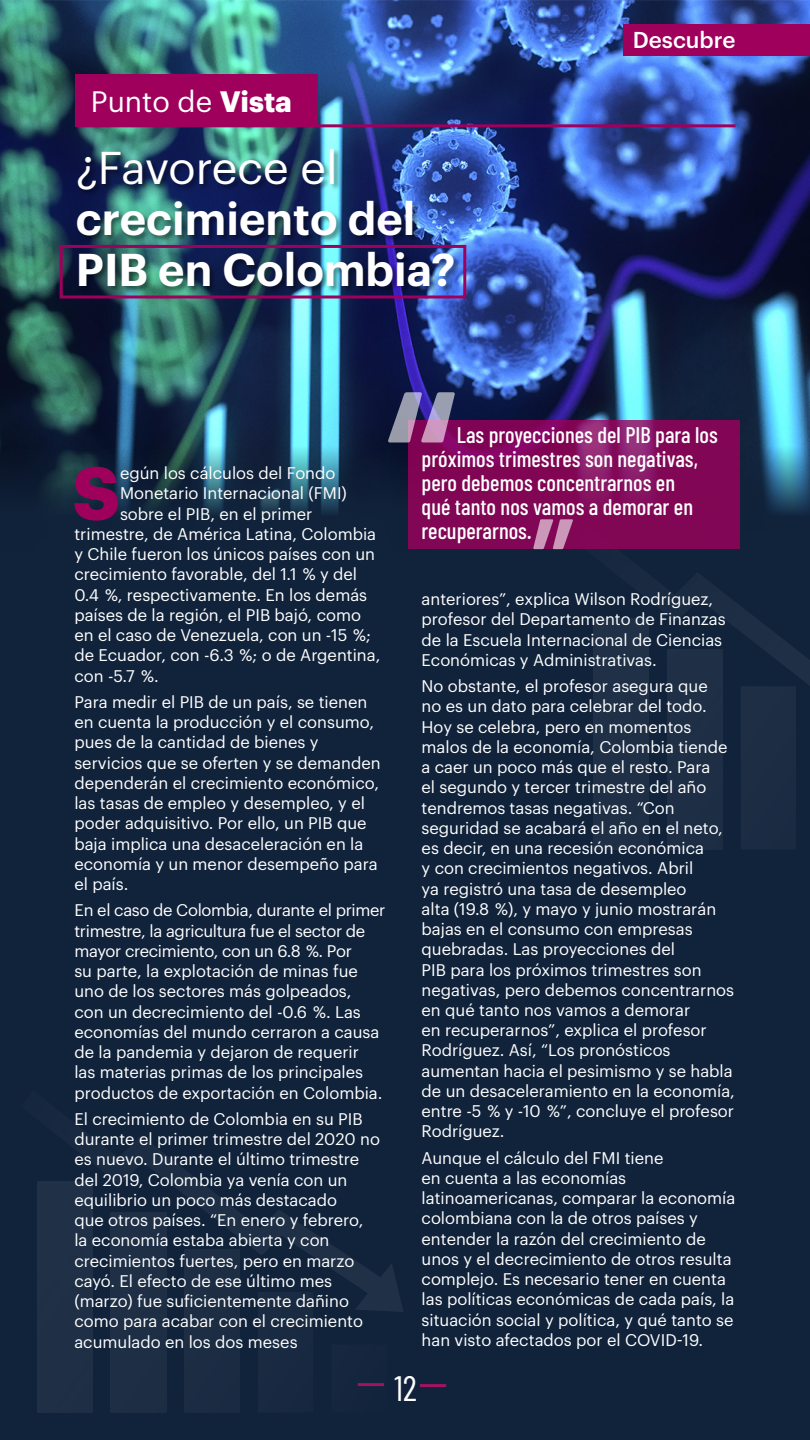
<style>
.page{position:relative;width:810px;height:1440px;background:#11233b}
.page>*{position:absolute;margin:0;border:0;box-sizing:border-box;transform-origin:0 0}
.t1{font:700 73.12px "Graphik";color:#9e005c}
.t2{font:600 45px/51px "Graphik";color:#fff}
.t3{font:45px "Graphik";letter-spacing:-.01em;color:#fff}
.t4{font:35.25px "Barlow Condensed";color:#fff}
.t5{font:28.95px "Graphik";color:#fff}
.t6{font:500 22.5px/24px "Barlow Condensed";color:#fff}
.t7{font:500 22.5px "Graphik";color:#fff}
.t8{font:16.5px/20.2px "Graphik";color:#fff}
.s1{font-weight:700}
</style>
<div class="page">
<svg style="left:357px;top:1383px;width:27px;height:4px"></svg>
<div style="left:184px;top:1312px;width:40px;height:58px;background:#1c2d44"></div>
<div style="left:111px;top:1312px;width:55px;height:101px;background:#1d2e45"></div>
<div style="left:37px;top:1181px;width:56px;height:232px;background:#1f3046"></div>
<svg style="left:110px;top:1152px;width:293px;height:160px"></svg>
<div style="left:741px;top:749px;width:40px;height:57px;background:#1c2d44"></div>
<div style="left:667px;top:749px;width:55px;height:100px;background:#1d2e45"></div>
<div style="left:594px;top:749px;width:55px;height:100px;background:#1e2f46"></div>
<svg style="left:593px;top:589px;width:217px;height:160px"></svg>
<img style="left:0;top:0;width:810px;height:550px">
<div style="left:623px;top:24px;width:187px;height:31px;background:#9e005c"></div>
<hr style="left:358px;top:1383px;width:26px;height:3px;background:#9e145f">
<hr style="left:420px;top:1384px;width:26px;height:3px;background:#9e145f">
<div style="left:60px;top:245px;width:406px;height:53px;border:3px solid #9e005c"></div>
<svg style="left:408px;top:420px;width:332px;height:129px;background:#830959"></svg>
<div style="left:75px;top:75px;width:243px;height:52px;background:#9e005c"></div>
<hr style="left:76px;top:124px;width:660px;height:3px;background:#9e005c">
<div style="left:76px;top:148px;width:385px;height:145px;background:#000;opacity:.43"></div>
<svg style="left:388px;top:392px;width:67px;height:50px;background:#7c6391"></svg>
<svg style="left:533px;top:519px;width:40px;height:30px"></svg>
<h3 class="t5" style="left:91px;top:80px;width:203px">Punto de <span class="s1">Vista</span></h3>
<h2 class="t3" style="left:76px;top:134px;width:263px">¿Favorece el</h2>
<h2 class="t2" style="left:76px;top:189px;width:381px">crecimiento del<br>PIB en Colombia?</h2>
<h3 class="t7" style="left:633px;top:23px;width:104px">Descubre</h3>
<h1 class="t1" style="left:73px;top:437px;width:49px">S</h1>
<p class="t8" style="left:120px;top:462px;width:217px">egún los cálculos del Fondo</p>
<p class="t8" style="left:120px;top:482px;width:228px">Monetario Internacional (FMI)</p>
<p class="t8" style="left:120px;top:502px;width:194px">sobre el PIB, en el primer</p>
<p class="t8" style="left:74px;top:522px;width:303px">trimestre, de América Latina, Colombia</p>
<p class="t8" style="left:74px;top:543px;width:302px">y Chile fueron los únicos países con un</p>
<p class="t8" style="left:74px;top:563px;width:284px">crecimiento favorable, del 1.1 % y del</p>
<p class="t8" style="left:74px;top:583px;width:294px">0.4 %, respectivamente. En los demás</p>
<p class="t8" style="left:74px;top:603px;width:288px">países de la región, el PIB bajó, como</p>
<p class="t8" style="left:74px;top:624px;width:298px">en el caso de Venezuela, con un -15 %;</p>
<p class="t8" style="left:74px;top:644px;width:307px">de Ecuador, con -6.3 %; o de Argentina,</p>
<p class="t8" style="left:74px;top:664px;width:86px">con -5.7 %.</p>
<p class="t8" style="left:74px;top:690px;width:308px">Para medir el PIB de un país, se tienen en cuenta la producción y el consumo, pues de la cantidad de bienes y servicios que se oferten y se demanden dependerán el crecimiento económico, las tasas de empleo y desempleo, y el poder adquisitivo. Por ello, un PIB que baja implica una desaceleración en la economía y un menor desempeño para el país.</p>
<p class="t8" style="left:74px;top:899px;width:313px">En el caso de Colombia, durante el primer trimestre, la agricultura fue el sector de mayor crecimiento, con un 6.8 %. Por<br>su parte, la explotación de minas fue uno de los sectores más golpeados,<br>con un decrecimiento del -0.6 %. Las economías del mundo cerraron a causa de la pandemia y dejaron de requerir<br>las materias primas de los principales productos de exportación en Colombia.</p>
<p class="t8" style="left:74px;top:1107px;width:307px">El crecimiento de Colombia en su PIB durante el primer trimestre del 2020 no es nuevo. Durante el último trimestre del 2019, Colombia ya venía con un equilibrio un poco más destacado<br>que otros países. “En enero y febrero, la economía estaba abierta y con crecimientos fuertes, pero en marzo cayó. El efecto de ese último mes (marzo) fue suficientemente dañino como para acabar con el crecimiento acumulado en los dos meses</p>
<h3 class="t6" style="left:422px;top:422px;width:298px;text-indent:35px">Las proyecciones del PIB para los próximos trimestres son negativas, pero debemos concentrarnos en<br>qué tanto nos vamos a demorar en recuperarnos.</h3>
<p class="t8" style="left:422px;top:588px;width:306px">anteriores”, explica Wilson Rodríguez, profesor del Departamento de Finanzas de la Escuela Internacional de Ciencias Económicas y Administrativas.</p>
<p class="t8" style="left:422px;top:675px;width:315px">No obstante, el profesor asegura que<br>no es un dato para celebrar del todo.<br>Hoy se celebra, pero en momentos malos de la economía, Colombia tiende a caer un poco más que el resto. Para<br>el segundo y tercer trimestre del año tendremos tasas negativas. “Con seguridad se acabará el año en el neto, es decir, en una recesión económica<br>y con crecimientos negativos. Abril<br>ya registró una tasa de desempleo<br>alta (19.8 %), y mayo y junio mostrarán bajas en el consumo con empresas quebradas. Las proyecciones del<br>PIB para los próximos trimestres son negativas, pero debemos concentrarnos en qué tanto nos vamos a demorar<br>en recuperarnos”, explica el profesor Rodríguez. Así, “Los pronósticos aumentan hacia el pesimismo y se habla de un desaceleramiento en la economía, entre -5 % y -10 %”, concluye el profesor Rodríguez.</p>
<p class="t8" style="left:422px;top:1146px;width:315px">Aunque el cálculo del FMI tiene<br>en cuenta a las economías latinoamericanas, comparar la economía colombiana con la de otros países y entender la razón del crecimiento de unos y el decrecimiento de otros resulta complejo. Es necesario tener en cuenta las políticas económicas de cada país, la situación social y política, y qué tanto se han visto afectados por el COVID-19.</p>
<h3 class="t4" style="left:394px;top:1366px;width:24px">12</h3>
</div>
